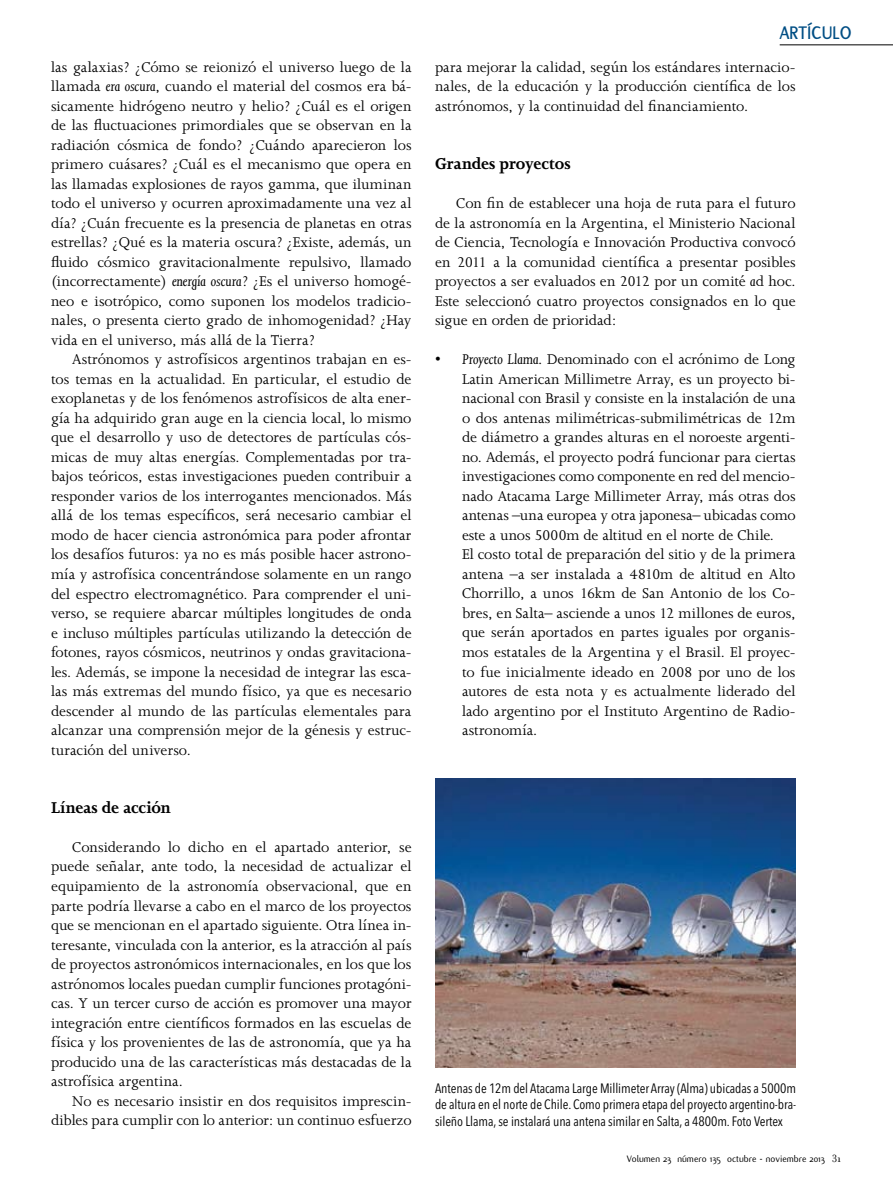
<style>
.page{position:relative;width:893px;height:1191px;background:#fff}
.page>*{position:absolute;margin:0;border:0;box-sizing:border-box;transform-origin:0 0}
.t1{font:700 19.5px "Flux";letter-spacing:.01em;color:#004e84;scale:.95 1}
.t2{font:700 18px "Joanna";letter-spacing:-.005em;color:#000}
.t3{font:16.2px/19.5px "Joanna";color:#000;text-align:justify}
.t4{font:condensed 13.5px/16.5px "Avenir Next LT Pro";letter-spacing:-.005em;color:#000;text-align:justify}
.t5{font:10.2px "Flux";color:#000}
.s1{font-style:italic}
.s2{font-family:"Filosofia";font-size:11.25px}
</style>
<div class="page">
<img style="left:435px;top:778px;width:361px;height:289px">
<hr style="left:780px;top:45px;width:113px;height:1px;background:#000">
<p class="t3" style="left:51px;top:57px;width:362px">las galaxias? ¿Cómo se reionizó el universo luego de la llamada <span class="s1">era oscura</span>, cuando el material del cosmos era bá&shy;sicamente hidrógeno neutro y helio? ¿Cuál es el origen de las fluctuaciones primordiales que se observan en la radiación cósmica de fondo? ¿Cuándo aparecieron los primero cuásares? ¿Cuál es el mecanismo que opera en las llamadas explosiones de rayos gamma, que iluminan todo el universo y ocurren aproximadamente una vez al día? ¿Cuán frecuente es la presencia de planetas en otras estrellas? ¿Qué es la materia oscura? ¿Existe, además, un fluido cósmico gravitacionalmente repulsivo, llamado (incorrectamente) <span class="s1">energía oscura</span>? ¿Es el universo homogé&shy;neo e isotrópico, como suponen los modelos tradicio&shy;nales, o presenta cierto grado de inhomogenidad? ¿Hay vida en el universo, más allá de la Tierra?</p>
<p class="t3" style="left:51px;top:350px;width:362px;text-indent:21px">Astrónomos y astrofísicos argentinos trabajan en es&shy;tos temas en la actualidad. En particular, el estudio de exoplanetas y de los fenómenos astrofísicos de alta ener&shy;gía ha adquirido gran auge en la ciencia local, lo mismo que el desarrollo y uso de detectores de partículas cós&shy;micas de muy altas energías. Complementadas por tra&shy;bajos teóricos, estas investigaciones pueden contribuir a responder varios de los interrogantes mencionados. Más allá de los temas específicos, será necesario cambiar el modo de hacer ciencia astronómica para poder afrontar los desafíos futuros: ya no es más posible hacer astrono&shy;mía y astrofísica concentrándose solamente en un rango del espectro electromagnético. Para comprender el uni&shy;verso, se requiere abarcar múltiples longitudes de onda e incluso múltiples partículas utilizando la detección de fotones, rayos cósmicos, neutrinos y ondas gravitaciona&shy;les. Además, se impone la necesidad de integrar las esca&shy;las más extremas del mundo físico, ya que es necesario descender al mundo de las partículas elementales para alcanzar una comprensión mejor de la génesis y estruc&shy;turación del universo.</p>
<p class="t2" style="left:51px;top:798px;width:121px">Líneas de acción</p>
<p class="t3" style="left:51px;top:837px;width:362px;text-indent:21px">Considerando lo dicho en el apartado anterior, se puede señalar, ante todo, la necesidad de actualizar el equipamiento de la astronomía observacional, que en parte podría llevarse a cabo en el marco de los proyectos que se mencionan en el apartado siguiente. Otra línea in&shy;teresante, vinculada con la anterior, es la atracción al país de proyectos astronómicos internacionales, en los que los astrónomos locales puedan cumplir funciones protagóni&shy;cas. Y un tercer curso de acción es promover una mayor integración entre científicos formados en las escuelas de física y los provenientes de las de astronomía, que ya ha producido una de las características más destacadas de la astrofísica argentina.</p>
<p class="t3" style="left:51px;top:1091px;width:362px;text-align:right">No es necesario insistir en dos requisitos imprescin&shy;dibles para cumplir con lo anterior: un continuo esfuerzo</p>
<p class="t1" style="left:780px;top:22px;width:77px">ARTÍCULO</p>
<p class="t3" style="left:435px;top:57px;width:362px">para mejorar la calidad, según los estándares internacio&shy;nales, de la educación y la producción científica de los astrónomos, y la continuidad del financiamiento.</p>
<p class="t2" style="left:435px;top:154px;width:137px">Grandes proyectos</p>
<p class="t3" style="left:435px;top:194px;width:362px;text-indent:21px">Con fin de establecer una hoja de ruta para el futuro de la astronomía en la Argentina, el Ministerio Nacional de Ciencia, Tecnología e Innovación Productiva convocó en 2011 a la comunidad científica a presentar posibles proyectos a ser evaluados en 2012 por un comité <span class="s1">a</span>d hoc.<br>Este seleccionó cuatro proyectos consignados en lo que sigue en orden de prioridad:</p>
<p class="t3" style="left:462px;top:350px;width:335px;text-align:left;text-indent:-27px"><span class="s1">• Proyecto Llama.</span> Denominado con el acrónimo de Long Latin American Millimetre Array, es un proyecto bi&shy;nacional con Brasil y consiste en la instalación de una o dos antenas milimétricas-submilimétricas de 12m de diámetro a grandes alturas en el noroeste argenti&shy;no. Además, el proyecto podrá funcionar para ciertas investigaciones como componente en red del mencio&shy;nado Atacama Large Millimeter Array, más otras dos antenas –una europea y otra japonesa– ubicadas como este a unos 5000m de altitud en el norte de Chile.<br>El costo total de preparación del sitio y de la primera antena –a ser instalada a 4810m de altitud en Alto Chorrillo, a unos 16km de San Antonio de los Co&shy;bres, en Salta– asciende a unos 12 millones de euros, que serán aportados en partes iguales por organis&shy;mos estatales de la Argentina y el Brasil. El proyec&shy;to fue inicialmente ideado en 2008 por uno de los autores de esta nota y es actualmente liderado del lado argentino por el Instituto Argentino de Radio&shy;astronomía.</p>
<p class="t4" style="left:435px;top:1079px;width:363px">Antenas de 12m del Atacama Large Millimeter Array (Alma) ubicadas a 5000m de altura en el norte de Chile. Como primera etapa del proyecto argentino-bra&shy;sileño Llama, se instalará una antena similar en Salta, a 4800m. Foto Vertex</p>
<p class="t5" style="left:627px;top:1153px;width:216px">Volumen 23 número 135 octubre - noviembre 2013 <span class="s2">31</span></p>
</div>
